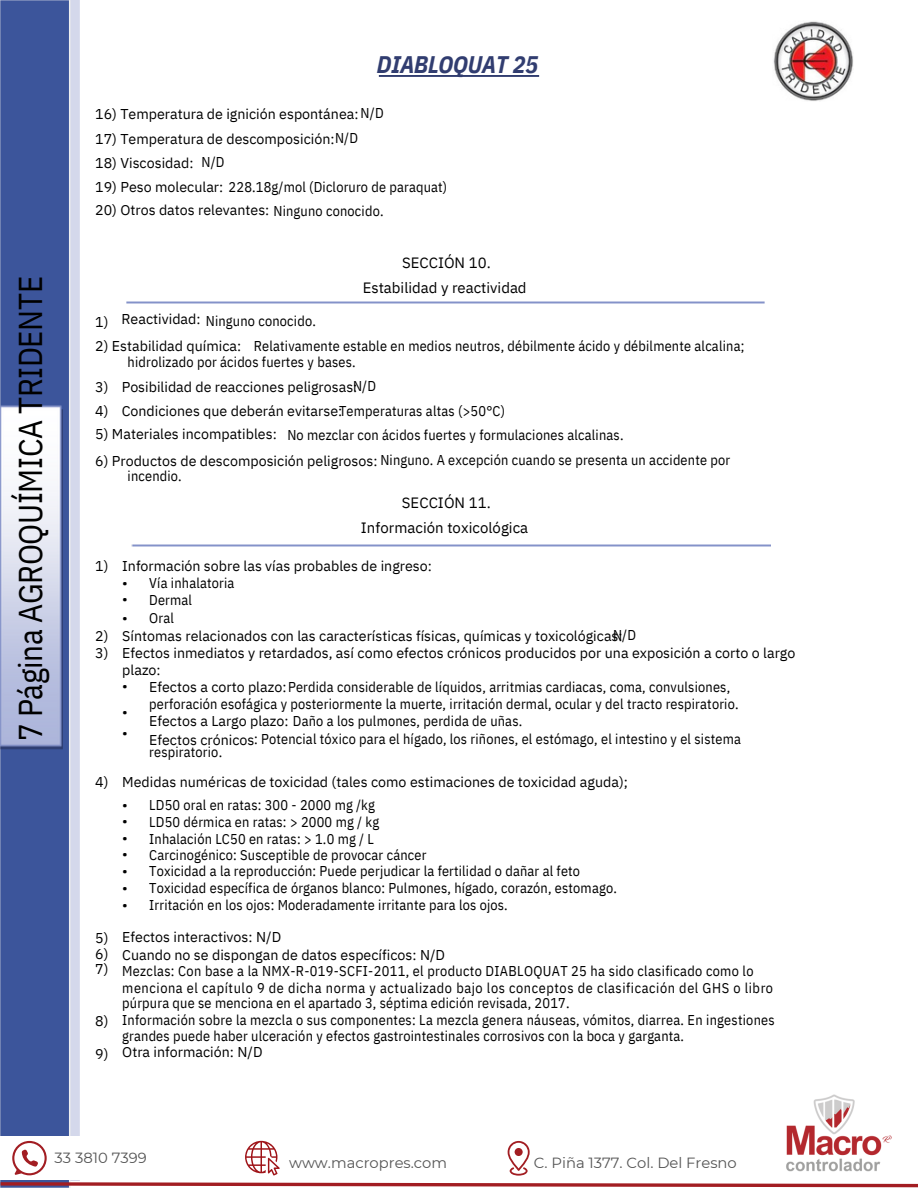
<style>
.page{position:relative;width:918px;height:1188px;background:#fff}
.page>*{position:absolute;margin:0;border:0;box-sizing:border-box;transform-origin:0 0}
.t1{font:33px "IBM Plex Sans Cond";letter-spacing:-.01em;color:#000}
.t2{font:italic 700 24px "IBM Plex Sans Cond";letter-spacing:-.01em;color:#313d70}
.t3{font:15px/24.8px "IBM Plex Sans";letter-spacing:.005em;color:#000;text-align:center}
.t4{font:14.7px "Montserrat";color:#545454}
.t5{font:14.25px/16.8px "IBM Plex Sans Cond";letter-spacing:.015em;color:#000}
.t6{font:14.25px/16.8px "IBM Plex Sans";color:#000}
.t7{font:14.25px "IBM Plex Sans Cond";letter-spacing:.04em;color:#000}
.s1{font-family:"IBM Plex Sans Cond"}
.s2{font-family:"IBM Plex Sans"}
</style>
<div class="page">
<img style="left:773px;top:21px;width:80px;height:80px">
<img style="left:378px;top:75px;width:162px;height:2px">
<img style="left:0;top:0;width:78px;height:1136px">
<img style="left:0;top:397px;width:76px;height:357px">
<svg style="left:0;top:1141px;width:759px;height:47px"></svg>
<img style="left:759px;top:1094px;width:159px;height:94px">
<p class="t2" style="left:377px;top:49px;width:163px">DIABLOQUAT 25</p>
<h3 class="t1" style="left:8px;top:741px;width:467px;rotate:-90deg">7 Página AGROQUÍMICA TRIDENTE</h3>
<p class="t6" style="left:95px;top:105px;width:290px">16) Temperatura de ignición espontánea:<span class="s1">N/D</span></p>
<p class="t6" style="left:95px;top:130px;width:264px">17) Temperatura de descomposición:<span class="s1">N/D</span></p>
<p class="t6" style="left:95px;top:154px;width:100px">18) Viscosidad:</p>
<p class="t5" style="left:95px;top:178px;width:354px"><span class="s2">19) Peso molecular:</span> 228.18g/mol (Dicloruro de paraquat)</p>
<p class="t6" style="left:95px;top:201px;width:290px">20) Otros datos relevantes: <span class="s1">Ninguno conocido.</span></p>
<p class="t5" style="left:201px;top:153px;width:25px">N/D</p>
<p class="t3" style="left:363px;top:250px;width:165px">SECCIÓN 10.<br>Estabilidad y reactividad</p>
<p class="t6" style="left:95px;top:313px;width:15px">1)</p>
<p class="t6" style="left:122px;top:310px;width:81px">Reactividad:</p>
<p class="t6" style="left:95px;top:337px;width:148px">2) Estabilidad química:</p>
<p class="t6" style="left:95px;top:378px;width:15px">3)</p>
<p class="t6" style="left:95px;top:402px;width:15px">4)</p>
<p class="t6" style="left:95px;top:426px;width:183px">5) Materiales incompatibles:</p>
<h3 class="t5" style="left:206px;top:313px;width:112px">Ninguno conocido.</h3>
<p class="t5" style="left:254px;top:337px;width:492px">Relativamente estable en medios neutros, débilmente ácido y débilmente alcalina;</p>
<p class="t5" style="left:128px;top:354px;width:230px">hidrolizado por ácidos fuertes y bases.</p>
<p class="t5" style="left:353px;top:378px;width:25px">N/D</p>
<p class="t5" style="left:339px;top:402px;width:168px">Temperaturas altas (&gt;50°C)</p>
<p class="t5" style="left:287px;top:427px;width:338px">No mezclar con ácidos fuertes y formulaciones alcalinas.</p>
<p class="t6" style="left:122px;top:378px;width:237px">Posibilidad de reacciones peligrosas:</p>
<p class="t6" style="left:122px;top:403px;width:222px">Condiciones que deberán evitarse:</p>
<h3 class="t5" style="left:95px;top:452px;width:636px"><span class="s2">6) Productos de descomposición peligrosos:</span> Ninguno. A excepción cuando se presenta un accidente por</h3>
<p class="t5" style="left:128px;top:468px;width:56px">incendio.</p>
<p class="t3" style="left:361px;top:490px;width:169px">SECCIÓN 11.<br>Información toxicológica</p>
<h3 class="t6" style="left:95px;top:557px;width:15px">1)</h3>
<p class="t6" style="left:122px;top:558px;width:311px">Información sobre las vías probables de ingreso:</p>
<p class="t6" style="left:122px;top:574px;width:7px">• •</p>
<p class="t6" style="left:122px;top:609px;width:7px">•</p>
<p class="t5" style="left:149px;top:574px;width:87px">Vía inhalatoria<br>Dermal</p>
<p class="t5" style="left:149px;top:610px;width:26px">Oral</p>
<p class="t6" style="left:95px;top:627px;width:15px">2)<br>3)</p>
<p class="t5" style="left:613px;top:627px;width:25px">N/D</p>
<p class="t6" style="left:122px;top:627px;width:502px">Síntomas relacionados con las características físicas, químicas y toxicológicas:</p>
<p class="t6" style="left:122px;top:644px;width:675px">Efectos inmediatos y retardados, así como efectos crónicos producidos por una exposición a corto o largo plazo:</p>
<p class="t6" style="left:122px;top:677px;width:7px">•</p>
<p class="t6" style="left:122px;top:703px;width:7px">•</p>
<p class="t6" style="left:122px;top:725px;width:7px">•</p>
<p class="t5" style="left:149px;top:678px;width:582px"><span class="s2">Efectos a corto plazo:</span>Perdida considerable de líquidos, arritmias cardiacas, coma, convulsiones,</p>
<p class="t5" style="left:149px;top:712px;width:375px"><span class="s2">Efectos a Largo plazo:</span> Daño a los pulmones, perdida de uñas.</p>
<p class="t5" style="left:149px;top:730px;width:593px"><span class="s2">Efectos crónicos</span>: Potencial tóxico para el hígado, los riñones, el estómago, el intestino y el sistema</p>
<p class="t5" style="left:149px;top:743px;width:74px">respiratorio.</p>
<p class="t5" style="left:149px;top:695px;width:591px">perforación esofágica y posteriormente la muerte, irritación dermal, ocular y del tracto respiratorio.</p>
<h3 class="t6" style="left:95px;top:773px;width:15px">4)</h3>
<p class="t6" style="left:95px;top:930px;width:15px;line-height:15.8px;text-align:justify">5)<br>6)<br>7)</p>
<p class="t6" style="left:95px;top:1012px;width:15px">8)</p>
<p class="t6" style="left:95px;top:1045px;width:15px">9)</p>
<p class="t6" style="left:122px;top:773px;width:507px">Medidas numéricas de toxicidad (tales como estimaciones de toxicidad aguda);</p>
<p class="t6" style="left:122px;top:796px;width:7px">•</p>
<p class="t6" style="left:122px;top:813px;width:7px">•</p>
<p class="t6" style="left:122px;top:830px;width:7px">•</p>
<p class="t6" style="left:122px;top:845px;width:7px">•</p>
<p class="t6" style="left:122px;top:862px;width:7px">•</p>
<p class="t6" style="left:122px;top:879px;width:7px">•</p>
<p class="t6" style="left:122px;top:896px;width:7px">•</p>
<p class="t5" style="left:149px;top:796px;width:227px">LD50 oral en ratas: 300 - 2000 mg /kg</p>
<p class="t5" style="left:149px;top:813px;width:232px">LD50 dérmica en ratas: &gt; 2000 mg / kg</p>
<p class="t5" style="left:149px;top:830px;width:226px">Inhalación LC50 en ratas: &gt; 1.0 mg / L</p>
<p class="t5" style="left:149px;top:846px;width:279px">Carcinogénico: Susceptible de provocar cáncer</p>
<p class="t5" style="left:149px;top:863px;width:432px">Toxicidad a la reproducción: Puede perjudicar la fertilidad o dañar al feto</p>
<p class="t5" style="left:149px;top:880px;width:469px">Toxicidad específica de órganos blanco: Pulmones, hígado, corazón, estomago.</p>
<p class="t5" style="left:149px;top:896px;width:360px">Irritación en los ojos: Moderadamente irritante para los ojos.</p>
<p class="t6" style="left:122px;top:928px;width:160px">Efectos interactivos: N/D</p>
<p class="t6" style="left:122px;top:946px;width:324px">Cuando no se dispongan de datos específicos: N/D</p>
<p class="t5" style="left:122px;top:962px;width:633px">Mezclas: Con base a la NMX-R-019-SCFI-2011, el producto DIABLOQUAT 25 ha sido clasificado como lo</p>
<p class="t7" style="left:122px;top:978px;width:652px">menciona el capítulo 9 de dicha norma y actualizado bajo los conceptos de clasificación del GHS o libro</p>
<p class="t5" style="left:122px;top:995px;width:449px">púrpura que se menciona en el apartado 3, séptima edición revisada, 2017.</p>
<p class="t5" style="left:122px;top:1011px;width:654px">Información sobre la mezcla o sus componentes: La mezcla genera náuseas, vómitos, diarrea. En ingestiones</p>
<p class="t5" style="left:122px;top:1027px;width:563px">grandes puede haber ulceración y efectos gastrointestinales corrosivos con la boca y garganta.</p>
<p class="t6" style="left:122px;top:1043px;width:142px">Otra información: N/D</p>
<p class="t4" style="left:55px;top:1149px;width:94px">33 3810 7399</p>
<p class="t4" style="left:289px;top:1153px;width:160px">www.macropres.com</p>
<p class="t4" style="left:534px;top:1153px;width:204px">C. Piña 1377. Col. Del Fresno</p>
</div>
